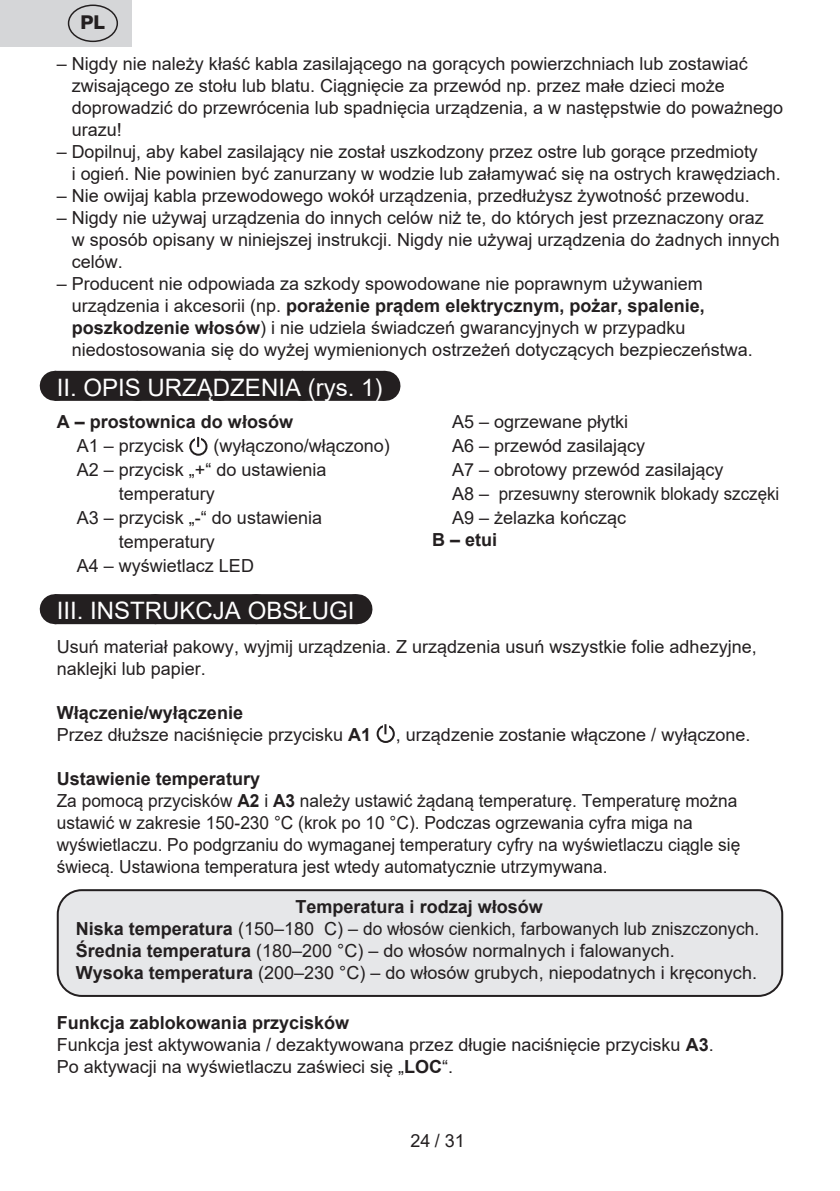
<style>
.page{position:relative;width:840px;height:1191px;background:#fff}
.page>*{position:absolute;margin:0;border:0;box-sizing:border-box;transform-origin:0 0}
.Grafický_nadpis_ETA{font:24px "Arial";color:#fff}
.t1{font:800 19.2px "Helvetica Neue OT";color:#231f20}
.Normální{font:18px/22px "Arial";color:#231f20}
.Normální-2{font:18px/22px "Arial";color:#231f20;scale:.96 1}
.Normální-3{font:700 18px "Arial";color:#231f20}
.s1{font-weight:700}
</style>
<div class="page">
<div style="left:55px;top:371px;width:329px;height:30px;background:#231f20"></div>
<svg style="left:139px;top:400px;width:204px;height:1px"></svg>
<hr style="left:384px;top:371px;width:1px;height:30px;background:#231f20">
<div style="left:55px;top:594px;width:301px;height:30px;background:#231f20"></div>
<svg style="left:156px;top:594px;width:150px;height:1px"></svg>
<hr style="left:356px;top:594px;width:1px;height:30px;background:#231f20">
<div style="left:189px;top:437px;width:18px;height:19px;border:2px solid #231f20;border-radius:50%"></div>
<svg style="left:195px;top:436px;width:6px;height:8px"></svg>
<svg style="left:197px;top:437px;width:2px;height:10px"></svg>
<div style="left:376px;top:725px;width:18px;height:18px;border:2px solid #231f20;border-radius:50%"></div>
<svg style="left:382px;top:724px;width:6px;height:7px"></svg>
<svg style="left:384px;top:724px;width:2px;height:10px"></svg>
<div style="left:58px;top:890px;width:723px;height:106px;background:#e6e7e9;border-radius:24px"></div>
<div style="left:57px;top:889px;width:725px;height:108px;border:2px solid #231f20;border-radius:24px"></div>
<div style="left:0;top:0;width:131px;height:47px;background:#d5d6d8"></div>
<div style="left:68px;top:5px;width:50px;height:37px;border:1px solid #231f20;border-radius:50%"></div>
<p class="t1" style="left:80px;top:11px;width:26px">PL</p>
<p class="Normální" style="left:72px;top:52px;width:712px;text-indent:-15px">– Nigdy nie należy kłaść kabla zasilającego na gorących powierzchniach lub zostawiać zwisającego ze stołu lub blatu. Ciągnięcie za przewód np. przez małe dzieci może doprowadzić do przewrócenia lub spadnięcia urządzenia, a w następstwie do poważnego urazu!</p>
<p class="Normální" style="left:72px;top:140px;width:710px;text-indent:-15px">– Dopilnuj, aby kabel zasilający nie został uszkodzony przez ostre lub gorące przedmioty<br>i ogień. Nie powinien być zanurzany w wodzie lub załamywać się na ostrych krawędziach.</p>
<p class="Normální" style="left:57px;top:184px;width:694px">– Nie owijaj kabla przewodowego wokół urządzenia, przedłużysz żywotność przewodu.</p>
<p class="Normální" style="left:72px;top:206px;width:709px;text-indent:-15px">– Nigdy nie używaj urządzenia do innych celów niż te, do których jest przeznaczony oraz w sposób opisany w niniejszej instrukcji. Nigdy nie używaj urządzenia do żadnych innych celów.</p>
<p class="Normální" style="left:72px;top:272px;width:682px;text-indent:-15px">– Producent nie odpowiada za szkody spowodowane nie poprawnym używaniem urządzenia i akcesorii (np. <span class="s1">porażenie prądem elektrycznym, pożar, spalenie, poszkodzenie włosów</span>) i nie udziela świadczeń gwarancyjnych w przypadku niedostosowania się do wyżej wymienionych ostrzeżeń dotyczących bezpieczeństwa.</p>
<p class="Grafický_nadpis_ETA" style="left:57px;top:371px;width:327px">II. OPIS URZĄDZENIA (rys. 1)</p>
<p class="Normální-3" style="left:57px;top:409px;width:238px">A – prostownica do włosów</p>
<p class="Normální" style="left:77px;top:435px;width:109px">A1 – przycisk</p>
<p class="Normální" style="left:213px;top:435px;width:178px">(wyłączono/włączono)</p>
<p class="Normální" style="left:119px;top:458px;width:209px;line-height:24px;text-indent:-42px">A2 – przycisk „+“ do ustawienia temperatury</p>
<p class="Normální" style="left:119px;top:506px;width:205px;line-height:24px;text-indent:-42px">A3 – przycisk „-“ do ustawienia temperatury</p>
<p class="Normální" style="left:77px;top:555px;width:179px">A4 – wyświetlacz LED</p>
<p class="Normální" style="left:452px;top:411px;width:178px">A5 – ogrzewane płytki</p>
<p class="Normální" style="left:452px;top:435px;width:195px">A6 – przewód zasilający</p>
<p class="Normální" style="left:452px;top:459px;width:273px">A7 – obrotowy przewód zasilający</p>
<p class="Normální" style="left:452px;top:483px;width:328px">A8 – przesuwny sterownik blokady szczęki</p>
<p class="Normální" style="left:452px;top:507px;width:176px">A9 – żelazka kończąc</p>
<p class="Normální-3" style="left:432px;top:527px;width:67px">B – etui</p>
<p class="Grafický_nadpis_ETA" style="left:57px;top:594px;width:299px">III. INSTRUKCJA OBSŁUGI</p>
<p class="Normální" style="left:57px;top:635px;width:701px">Usuń materiał pakowy, wyjmij urządzenia. Z urządzenia usuń wszystkie folie adhezyjne, naklejki lub papier.</p>
<p class="Normální-3" style="left:57px;top:700px;width:188px">Włączenie/wyłączenie</p>
<p class="Normální" style="left:57px;top:723px;width:316px">Przez dłuższe naciśnięcie przycisku <span class="s1">A1</span></p>
<p class="Normální" style="left:395px;top:723px;width:356px">, urządzenie zostanie włączone / wyłączone.</p>
<p class="Normální-3" style="left:57px;top:766px;width:205px">Ustawienie temperatury</p>
<p class="Normální-2" style="left:57px;top:789px;width:713px">Za pomocą przycisków <span class="s1">A2</span> i <span class="s1">A3</span> należy ustawić żądaną temperaturę. Temperaturę można ustawić w zakresie 150-230 °C (krok po 10 °C). Podczas ogrzewania cyfra miga na wyświetlaczu. Po podgrzaniu do wymaganej temperatury cyfry na wyświetlaczu ciągle się świecą. Ustawiona temperatura jest wtedy automatycznie utrzymywana.</p>
<p class="Normální-3" style="left:295px;top:894px;width:249px">Temperatura i rodzaj włosów</p>
<p class="Normální" style="left:76px;top:918px;width:684px"><span class="s1">Niska temperatura</span> (150–180 C) – do włosów cienkich, farbowanych lub zniszczonych.</p>
<p class="Normální" style="left:76px;top:940px;width:600px"><span class="s1">Średnia temperatura</span> (180–200 °C) – do włosów normalnych i falowanych.</p>
<p class="Normální" style="left:76px;top:962px;width:682px"><span class="s1">Wysoka temperatura</span> (200–230 °C) – do włosów grubych, niepodatnych i kręconych.</p>
<p class="Normální-3" style="left:57px;top:1010px;width:294px">Funkcja zablokowania przycisków</p>
<p class="Normální" style="left:57px;top:1033px;width:658px">Funkcja jest aktywowania / dezaktywowana przez długie naciśnięcie przycisku <span class="s1">A3</span>.</p>
<p class="Normální" style="left:57px;top:1055px;width:398px">Po aktywacji na wyświetlaczu zaświeci się „<span class="s1">LOC</span>“.</p>
<p class="Normální" style="left:410px;top:1130px;width:56px">24 / 31</p>
</div>
